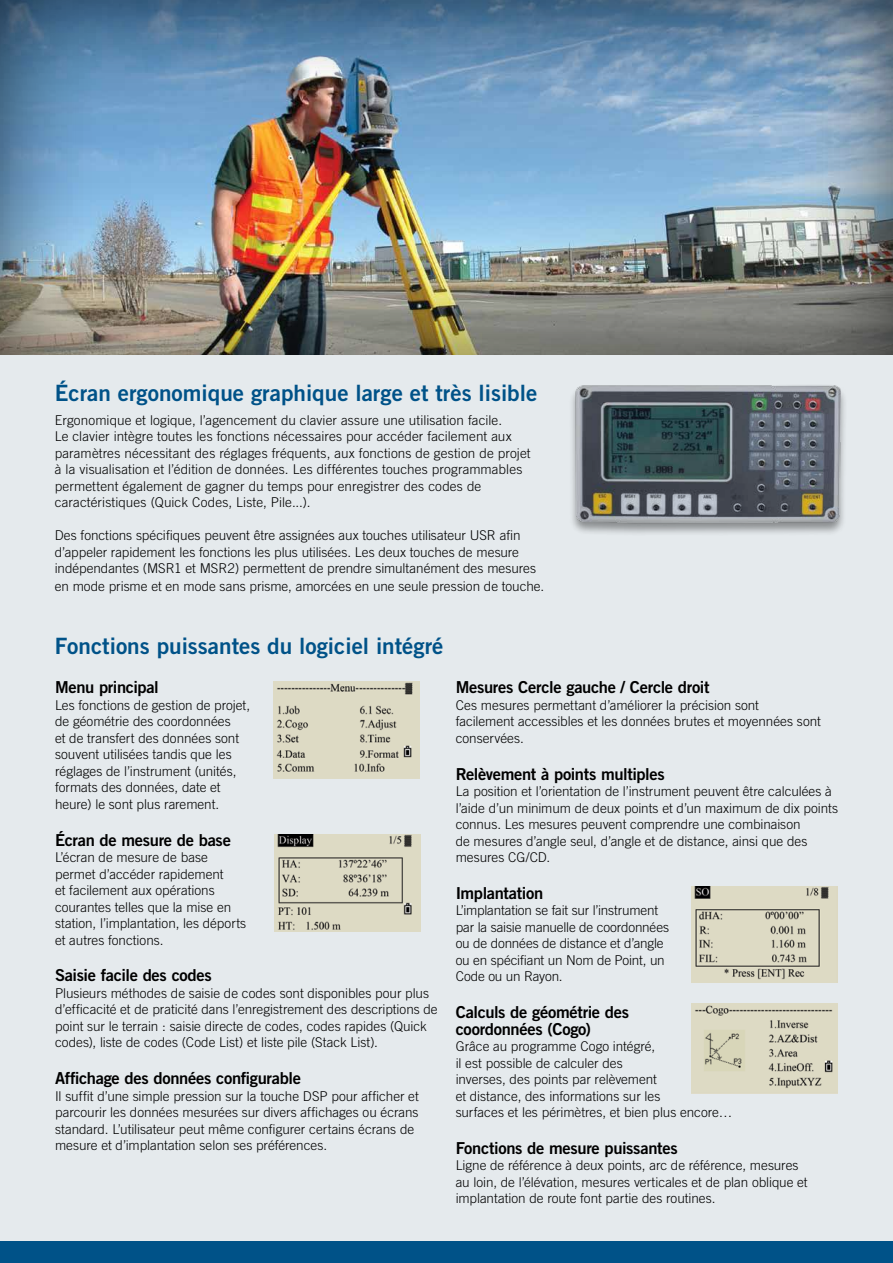
<style>
.page{position:relative;width:893px;height:1263px;background:#fff}
.page>*{position:absolute;margin:0;border:0;box-sizing:border-box;transform-origin:0 0}
.t1{font:22.5px "Trade Gothic LT Std Bd 2";color:#005288}
.t2{font:16.5px/16.5px "Trade Gothic LT Std Bd 2";letter-spacing:-.02em;color:#000}
.t3{font:300 13.5px/16.5px "Trade Gothic LT Std";color:#000}
</style>
<div class="page">
<div style="left:0;top:315px;width:893px;height:948px;background:#e5eaed"></div>
<div style="left:0;top:0;width:893px;height:356px;background:#000;opacity:.6"></div>
<div style="left:0;top:1241px;width:893px;height:22px;background:#005288"></div>
<div style="left:568px;top:385px;width:280px;height:151px;background:#000;opacity:.4"></div>
<img style="left:569px;top:385px;width:277px;height:144px">
<img style="left:273px;top:681px;width:146px;height:97px">
<img style="left:274px;top:835px;width:146px;height:96px">
<img style="left:692px;top:886px;width:146px;height:97px">
<img style="left:692px;top:1003px;width:146px;height:90px">
<h1 class="t1" style="left:55px;top:379px;width:484px">Écran ergonomique graphique large et très lisible</h1>
<p class="t3" style="left:55px;top:411px;width:477px">Ergonomique et logique, l’agencement du clavier assure une utilisation facile.<br>Le clavier intègre toutes les fonctions nécessaires pour accéder facilement aux paramètres nécessitant des réglages fréquents, aux fonctions de gestion de projet à la visualisation et l’édition de données. Les différentes touches programmables permettent également de gagner du temps pour enregistrer des codes de caractéristiques (Quick Codes, Liste, Pile...).</p>
<p class="t3" style="left:55px;top:527px;width:483px">Des fonctions spécifiques peuvent être assignées aux touches utilisateur USR afin d’appeler rapidement les fonctions les plus utilisées. Les deux touches de mesure indépendantes (MSR1 et MSR2) permettent de prendre simultanément des mesures</p>
<p class="t3" style="left:55px;top:578px;width:491px">en mode prisme et en mode sans prisme, amorcées en une seule pression de touche.</p>
<h1 class="t1" style="left:55px;top:632px;width:390px">Fonctions puissantes du logiciel intégré</h1>
<p class="t2" style="left:55px;top:679px;width:105px">Menu principal</p>
<p class="t3" style="left:55px;top:697px;width:197px">Les fonctions de gestion de projet, de géométrie des coordonnées<br>et de transfert des données sont souvent utilisées tandis que les réglages de l’instrument (unités, formats des données, date et heure) le sont plus rarement.</p>
<p class="t2" style="left:55px;top:831px;width:177px">Écran de mesure de base</p>
<p class="t3" style="left:55px;top:849px;width:193px">L’écran de mesure de base permet d’accéder rapidement<br>et facilement aux opérations courantes telles que la mise en station, l’implantation, les déports et autres fonctions.</p>
<p class="t2" style="left:55px;top:967px;width:158px">Saisie facile des codes</p>
<p class="t3" style="left:55px;top:985px;width:384px">Plusieurs méthodes de saisie de codes sont disponibles pour plus d’efficacité et de praticité dans l’enregistrement des descriptions de point sur le terrain : saisie directe de codes, codes rapides (Quick codes), liste de codes (Code List) et liste pile (Stack List).</p>
<p class="t2" style="left:55px;top:1070px;width:247px">Affichage des données configurable</p>
<p class="t3" style="left:55px;top:1087px;width:365px">Il suffit d’une simple pression sur la touche DSP pour afficher et parcourir les données mesurées sur divers affichages ou écrans standard. L’utilisateur peut même configurer certains écrans de mesure et d’implantation selon ses préférences.</p>
<p class="t2" style="left:456px;top:679px;width:255px">Mesures Cercle gauche / Cercle droit</p>
<p class="t3" style="left:456px;top:697px;width:367px">Ces mesures permettant d’améliorer la précision sont facilement accessibles et les données brutes et moyennées sont conservées.</p>
<p class="t2" style="left:456px;top:765px;width:211px">Relèvement à points multiples</p>
<p class="t3" style="left:456px;top:783px;width:384px">La position et l’orientation de l’instrument peuvent être calculées à l’aide d’un minimum de deux points et d’un maximum de dix points connus. Les mesures peuvent comprendre une combinaison<br>de mesures d’angle seul, d’angle et de distance, ainsi que des mesures CG/CD.</p>
<p class="t2" style="left:456px;top:884px;width:89px">Implantation</p>
<p class="t3" style="left:456px;top:902px;width:215px">L’implantation se fait sur l’instrument par la saisie manuelle de coordonnées ou de données de distance et d’angle ou en spécifiant un Nom de Point, un Code ou un Rayon.</p>
<p class="t2" style="left:456px;top:1004px;width:175px">Calculs de géométrie des coordonnées (Cogo)</p>
<p class="t3" style="left:456px;top:1038px;width:278px">Grâce au programme Cogo intégré,<br>il est possible de calculer des<br>inverses, des points par relèvement<br>et distance, des informations sur les<br>surfaces et les périmètres, et bien plus encore…</p>
<p class="t2" style="left:456px;top:1139px;width:223px">Fonctions de mesure puissantes</p>
<p class="t3" style="left:456px;top:1157px;width:353px">Ligne de référence à deux points, arc de référence, mesures au loin, de l’élévation, mesures verticales et de plan oblique et implantation de route font partie des routines.</p>
</div>
